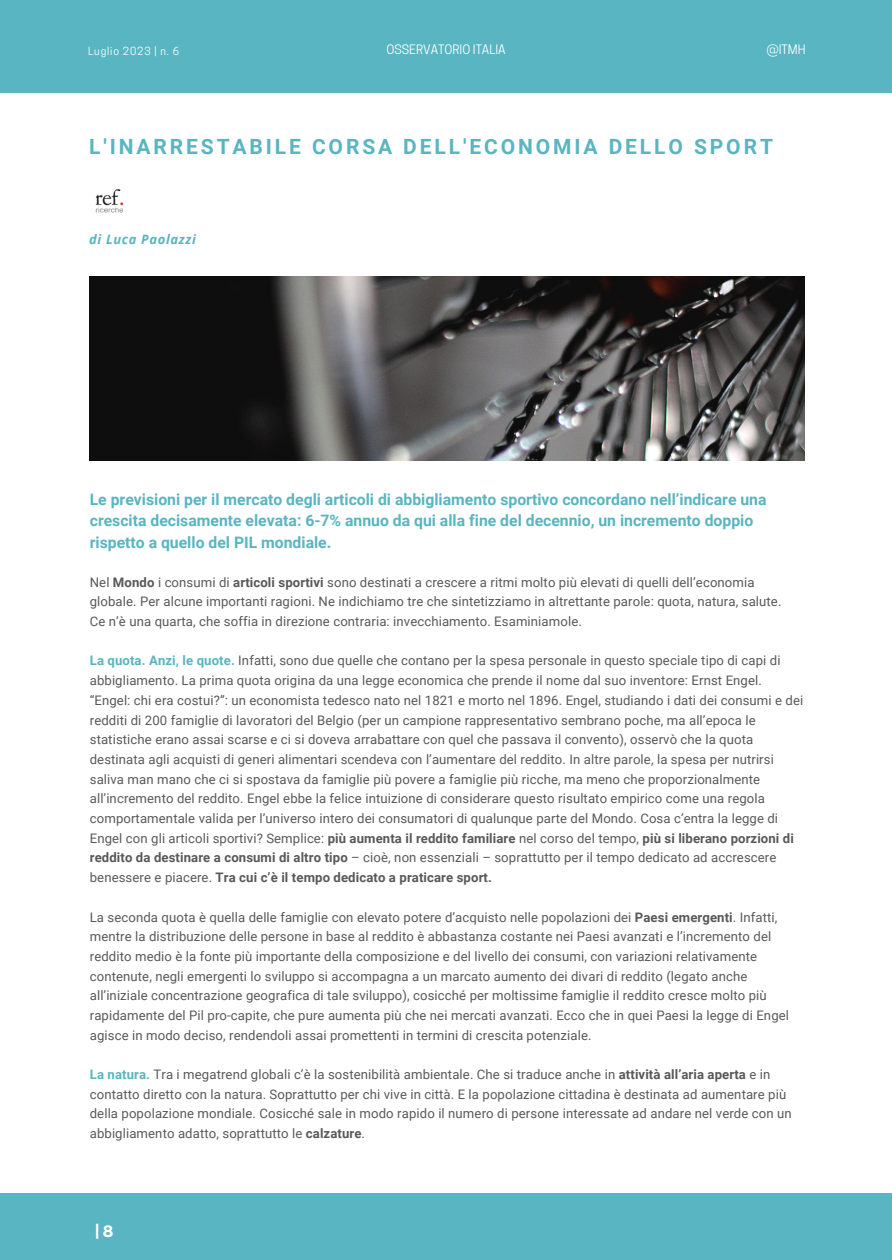
<style>
.page{position:relative;width:892px;height:1260px;background:#fff}
.page>*{position:absolute;margin:0;border:0;box-sizing:border-box;transform-origin:0 0}
.t1{font:700 21px "Roboto";letter-spacing:.14em;color:#59b5c1}
.t2{font:700 16.54px "Montserrat";color:#fff}
.t3{font:700 15.75px/21.7px "Roboto";color:#59b5c1}
.t4{font:13.12px/19.7px "Roboto";letter-spacing:.01em;color:#595959}
.t5{font:italic 700 12.95px "Open Sans";letter-spacing:.05em;color:#59b5c1}
.t6{font:12.25px "Cooper Hewitt";color:#fff}
.t7{font:10.5px "Cooper Hewitt";letter-spacing:.08em;color:#fff}
.s1{font-weight:700}
.s2{font-weight:700;color:#59b5c1}
</style>
<div class="page">
<div style="left:0;top:1193px;width:891px;height:67px;background:#59b5c1"></div>
<div style="left:0;top:0;width:891px;height:93px;background:#59b5c1"></div>
<img style="left:95px;top:188px;width:29px;height:25px">
<img style="left:90px;top:277px;width:713px;height:183px">
<p class="t7" style="left:88px;top:47px;width:92px">Luglio 2023 | n. 6</p>
<p class="t6" style="left:386px;top:45px;width:121px">OSSERVATORIO ITALIA</p>
<p class="t6" style="left:766px;top:45px;width:40px">@ITMH</p>
<p class="t1" style="left:89px;top:135px;width:685px">L'INARRESTABILE CORSA DELL'ECONOMIA DELLO SPORT</p>
<p class="t5" style="left:89px;top:230px;width:108px">di Luca Paolazzi</p>
<p class="t3" style="left:90px;top:489px;width:678px">Le previsioni per il mercato degli articoli di abbigliamento sportivo concordano nell’indicare una crescita decisamente elevata: 6-7% annuo da qui alla fine del decennio, un incremento doppio rispetto a quello del PIL mondiale.</p>
<p class="t4" style="left:90px;top:572px;width:693px">Nel <span class="s1">Mondo</span> i consumi di <span class="s1">articoli sportivi</span> sono destinati a crescere a ritmi molto più elevati di quelli dell’economia globale. Per alcune importanti ragioni. Ne indichiamo tre che sintetizziamo in altrettante parole: quota, natura, salute.</p>
<p class="t4" style="left:90px;top:612px;width:493px">Ce n’è una quarta, che soffia in direzione contraria: invecchiamento. Esaminiamole.</p>
<p class="t4" style="left:90px;top:651px;width:714px"><span class="s2">La quota. Anzi, le quote.</span> Infatti, sono due quelle che contano per la spesa personale in questo speciale tipo di capi di abbigliamento. La prima quota origina da una legge economica che prende il nome dal suo inventore: Ernst Engel. “Engel: chi era costui?”: un economista tedesco nato nel 1821 e morto nel 1896. Engel, studiando i dati dei consumi e dei redditi di 200 famiglie di lavoratori del Belgio (per un campione rappresentativo sembrano poche, ma all’epoca le statistiche erano assai scarse e ci si doveva arrabattare con quel che passava il convento), osservò che la quota destinata agli acquisti di generi alimentari scendeva con l’aumentare del reddito. In altre parole, la spesa per nutrirsi saliva man mano che ci si spostava da famiglie più povere a famiglie più ricche, ma meno che proporzionalmente all’incremento del reddito. Engel ebbe la felice intuizione di considerare questo risultato empirico come una regola comportamentale valida per l’universo intero dei consumatori di qualunque parte del Mondo. Cosa c’entra la legge di Engel con gli articoli sportivi? Semplice: <span class="s1">più aumenta il reddito familiare</span> nel corso del tempo, <span class="s1">più si liberano porzioni di reddito da destinare a consumi di altro tipo</span> – cioè, non essenziali – soprattutto per il tempo dedicato ad accrescere benessere e piacere. <span class="s1">Tra cui c’è il tempo dedicato a praticare sport.</span></p>
<p class="t4" style="left:90px;top:907px;width:700px">La seconda quota è quella delle famiglie con elevato potere d’acquisto nelle popolazioni dei <span class="s1">Paesi emergenti</span>. Infatti, mentre la distribuzione delle persone in base al reddito è abbastanza costante nei Paesi avanzati e l’incremento del reddito medio è la fonte più importante della composizione e del livello dei consumi, con variazioni relativamente contenute, negli emergenti lo sviluppo si accompagna a un marcato aumento dei divari di reddito (legato anche all’iniziale concentrazione geografica di tale sviluppo), cosicché per moltissime famiglie il reddito cresce molto più rapidamente del Pil pro-capite, che pure aumenta più che nei mercati avanzati. Ecco che in quei Paesi la legge di Engel agisce in modo deciso, rendendoli assai promettenti in termini di crescita potenziale.</p>
<p class="t4" style="left:90px;top:1065px;width:703px"><span class="s2">La natura.</span> Tra i megatrend globali c’è la sostenibilità ambientale. Che si traduce anche in <span class="s1">attività all’aria aperta</span> e in contatto diretto con la natura. Soprattutto per chi vive in città. E la popolazione cittadina è destinata ad aumentare più della popolazione mondiale. Cosicché sale in modo rapido il numero di persone interessate ad andare nel verde con un abbigliamento adatto, soprattutto le <span class="s1">calzature</span>.</p>
<p class="t2" style="left:95px;top:1220px;width:20px">|8</p>
</div>
